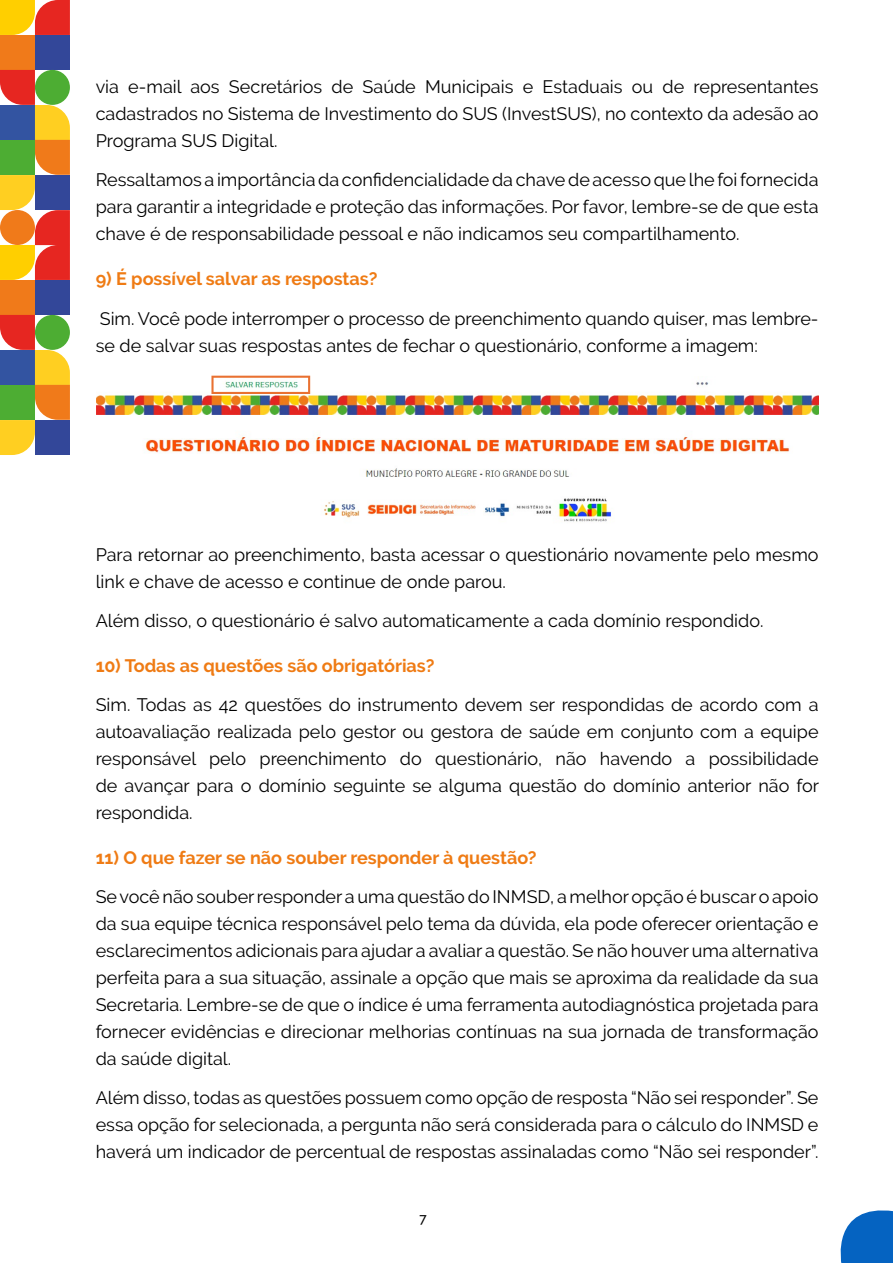
<style>
.page{position:relative;width:893px;height:1263px;background:#fff}
.page>*{position:absolute;margin:0;border:0;box-sizing:border-box;transform-origin:0 0}
.t1{font:18px/27px "Raleway";color:#000;text-align:justify}
.t2{font:700 18px "Raleway";color:#ef7b14}
.t3{font:500 13.5px "Raleway";color:#000}
</style>
<div class="page">
<svg style="left:840px;top:1210px;width:53px;height:53px;background:#2678c9"></svg>
<div style="left:35px;top:35px;width:35px;height:35px;background:#334799"></div>
<div style="left:0;top:35px;width:35px;height:35px;background:#f07a1a"></div>
<svg style="left:0;top:0;width:70px;height:35px;background:#f38627"></svg>
<div style="left:35px;top:280px;width:35px;height:35px;background:#334799"></div>
<div style="left:0;top:280px;width:35px;height:35px;background:#f07a1a"></div>
<svg style="left:0;top:70px;width:70px;height:210px;background:#ba8649"></svg>
<svg style="left:0;top:315px;width:70px;height:140px;background:#9f8d53"></svg>
<img style="left:96px;top:375px;width:723px;height:147px">
<p class="t1" style="left:96px;top:74px;width:724px">via e-mail aos Secretários de Saúde Municipais e Estaduais ou de representantes cadastrados no Sistema de Investimento do SUS (InvestSUS), no contexto da adesão ao Programa SUS Digital.</p>
<p class="t1" style="left:96px;top:167px;width:724px">Ressaltamos a importância da confidencialidade da chave de acesso que lhe foi fornecida para garantir a integridade e proteção das informações. Por favor, lembre-se de que esta chave é de responsabilidade pessoal e não indicamos seu compartilhamento.</p>
<p class="t2" style="left:96px;top:269px;width:283px">9) É possível salvar as respostas?</p>
<p class="t1" style="left:96px;top:305px;width:724px">Sim. Você pode interromper o processo de preenchimento quando quiser, mas lembre&shy;se de salvar suas respostas antes de fechar o questionário, conforme a imagem:</p>
<p class="t1" style="left:96px;top:541px;width:724px">Para retornar ao preenchimento, basta acessar o questionário novamente pelo mesmo link e chave de acesso e continue de onde parou.</p>
<p class="t1" style="left:96px;top:607px;width:669px">Além disso, o questionário é salvo automaticamente a cada domínio respondido.</p>
<p class="t2" style="left:96px;top:655px;width:340px">10) Todas as questões são obrigatórias?</p>
<p class="t1" style="left:96px;top:691px;width:725px">Sim. Todas as 42 questões do instrumento devem ser respondidas de acordo com a autoavaliação realizada pelo gestor ou gestora de saúde em conjunto com a equipe responsável pelo preenchimento do questionário, não havendo a possibilidade de avançar para o domínio seguinte se alguma questão do domínio anterior não for respondida.</p>
<p class="t2" style="left:96px;top:847px;width:442px">11) O que fazer se não souber responder à questão?</p>
<p class="t1" style="left:96px;top:883px;width:724px">Se você não souber responder a uma questão do INMSD, a melhor opção é buscar o apoio da sua equipe técnica responsável pelo tema da dúvida, ela pode oferecer orientação e esclarecimentos adicionais para ajudar a avaliar a questão. Se não houver uma alternativa perfeita para a sua situação, assinale a opção que mais se aproxima da realidade da sua Secretaria. Lembre-se de que o índice é uma ferramenta autodiagnóstica projetada para fornecer evidências e direcionar melhorias contínuas na sua jornada de transformação da saúde digital.</p>
<p class="t1" style="left:96px;top:1084px;width:724px">Além disso, todas as questões possuem como opção de resposta “Não sei responder”. Se essa opção for selecionada, a pergunta não será considerada para o cálculo do INMSD e haverá um indicador de percentual de respostas assinaladas como “Não sei responder”.</p>
<p class="t3" style="left:419px;top:1210px;width:9px">7</p>
</div>
